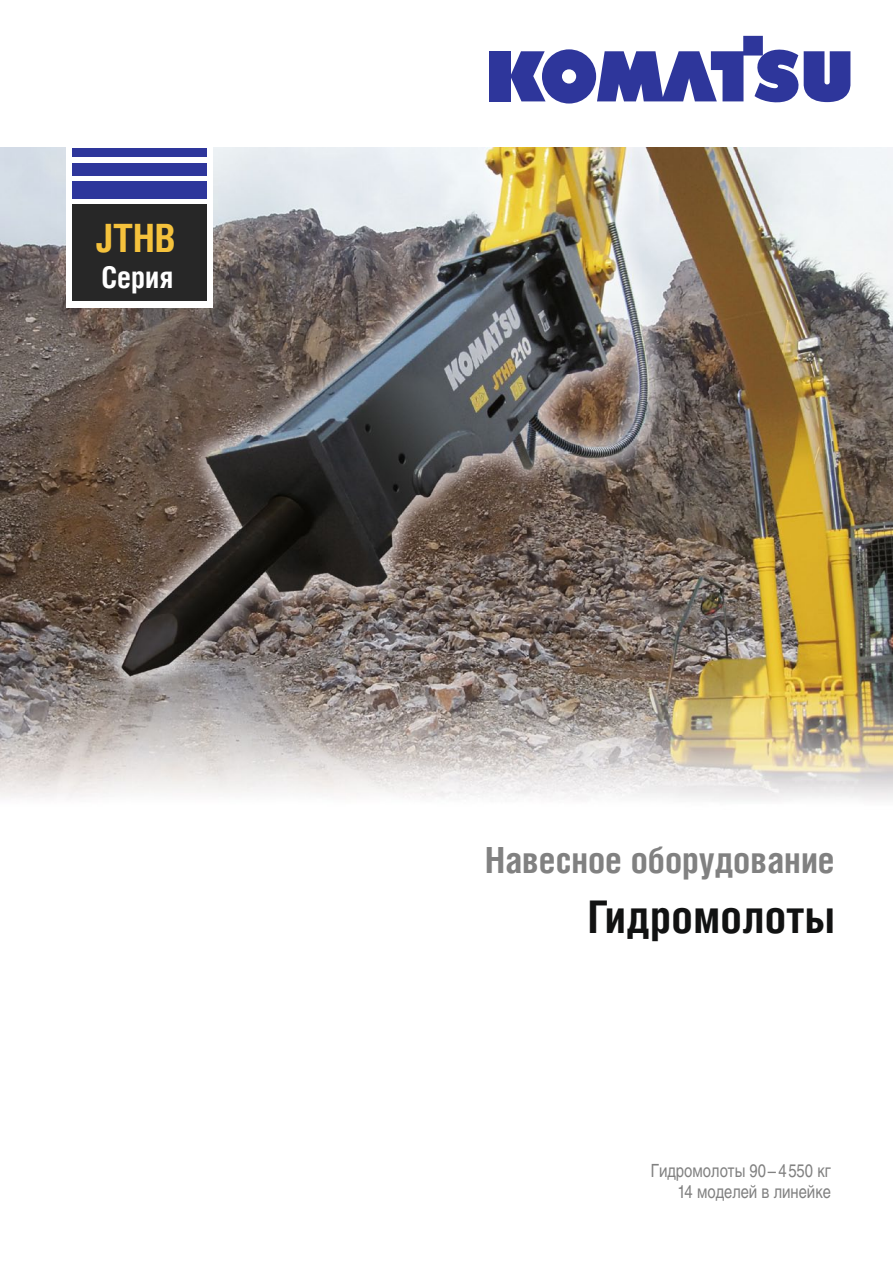
<style>
.page{position:relative;width:893px;height:1263px;background:#fff}
.page>*{position:absolute;margin:0;border:0;box-sizing:border-box;transform-origin:0 0}
.t1{font:700 45px "Helios Cond";letter-spacing:.01em;color:#111212}
.t2{font:700 39px "Helios Cond";color:#f5c23c}
.t3{font:700 36px "Helios Cond";color:#818181}
.t4{font:700 30px "Helios Cond";color:#fff}
.t5{font:18px/21px "Helios";color:#818181;text-align:right;scale:.82 1}
</style>
<div class="page">
<img style="left:0;top:147px;width:893px;height:654px">
<div style="left:489px;top:51px;width:21px;height:50px;background:#2e369b"></div>
<svg style="left:510px;top:36px;width:340px;height:68px"></svg>
<div style="left:67px;top:144px;width:146px;height:163px;background:#fff"></div>
<div style="left:73px;top:204px;width:134px;height:97px;background:#272727"></div>
<div style="left:73px;top:181px;width:134px;height:17px;background:#2e369b"></div>
<div style="left:73px;top:163px;width:134px;height:13px;background:#2e369b"></div>
<div style="left:73px;top:148px;width:134px;height:9px;background:#2e369b"></div>
<h2 class="t2" style="left:96px;top:215px;width:81px">JTHB</h2>
<h3 class="t4" style="left:101px;top:259px;width:73px">Серия</h3>
<h3 class="t3" style="left:485px;top:838px;width:351px">Навесное оборудование</h3>
<h1 class="t1" style="left:588px;top:890px;width:249px">Гидромолоты</h1>
<p class="t5" style="left:651px;top:1160px;width:221px">Гидромолоты 90– 4550 кг<br>14 моделей в линейке</p>
</div>
